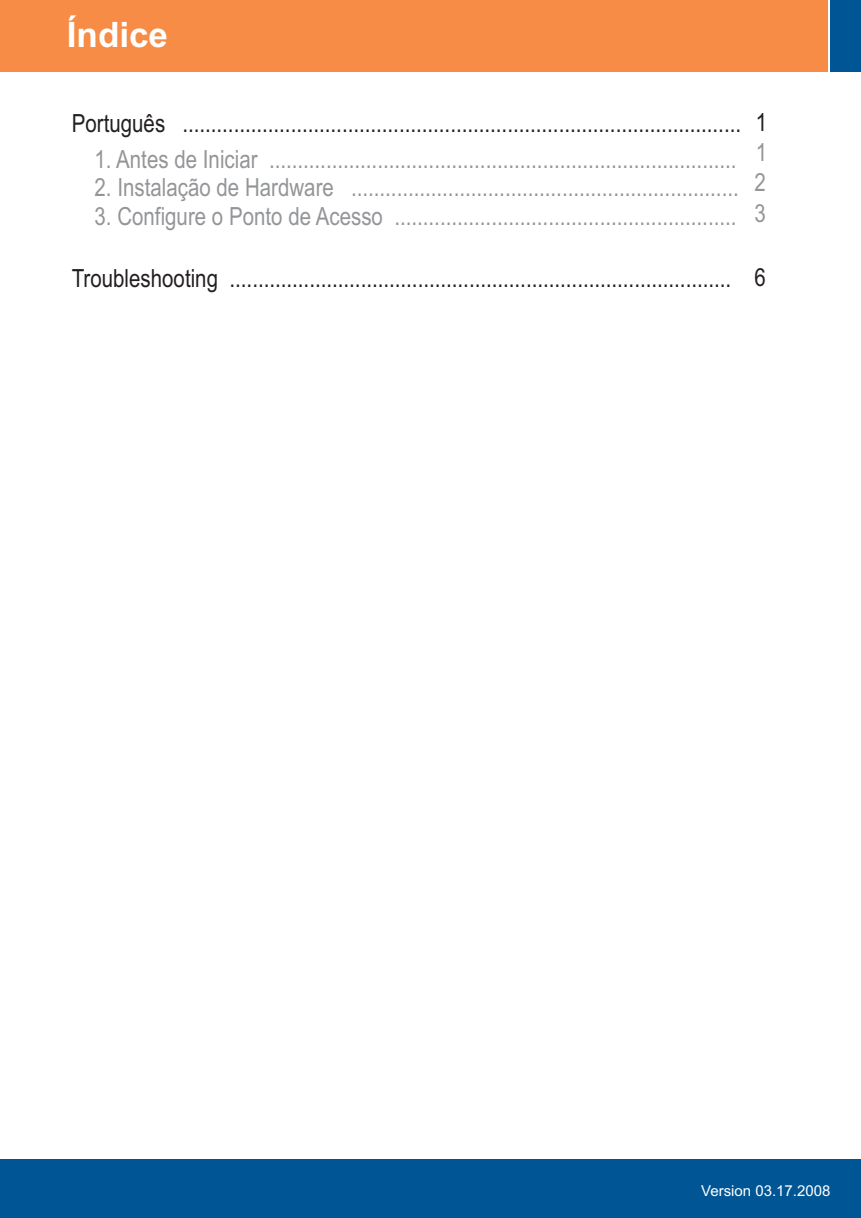
<style>
.page{position:relative;width:861px;height:1218px;background:#fff}
.page>*{position:absolute;margin:0;border:0;box-sizing:border-box;transform-origin:0 0}
.t1{font:700 35px "Arial";color:#fff}
.t2{font:25px/30.2px "Arial Narrow";color:#939598}
.t3{font:25px "Arial Narrow";color:#231f20}
.t4{font:15px "Arial";color:#fff}
</style>
<div class="page">
<div style="left:0;top:1159px;width:861px;height:58px;background:#005595"></div>
<div style="left:0;top:0;width:827px;height:72px;background:#f68c45"></div>
<div style="left:830px;top:0;width:31px;height:72px;background:#005595"></div>
<h1 class="t1" style="left:67px;top:21px;width:103px">Índice</h1>
<p class="t3" style="left:72px;top:114px;width:671px">Português ..................................................................................................</p>
<p class="t2" style="left:95px;top:146px;width:164px">1. Antes de Iniciar</p>
<p class="t2" style="left:95px;top:175px;width:241px">2. Instalação de Hardware</p>
<p class="t2" style="left:269px;top:146px;width:469px">..................................................................................</p>
<p class="t2" style="left:95px;top:203px;width:643px">3. Configure o Ponto de Acesso ............................................................</p>
<p class="t2" style="left:351px;top:175px;width:389px">....................................................................</p>
<p class="t3" style="left:756px;top:113px;width:13px">1</p>
<p class="t2" style="left:754px;top:140px;width:14px">1<br>2</p>
<p class="t2" style="left:754px;top:200px;width:13px">3</p>
<p class="t3" style="left:72px;top:268px;width:695px">Troubleshooting ........................................................................................ 6</p>
<p class="t4" style="left:701px;top:1184px;width:131px">Version 03.17.2008</p>
</div>
